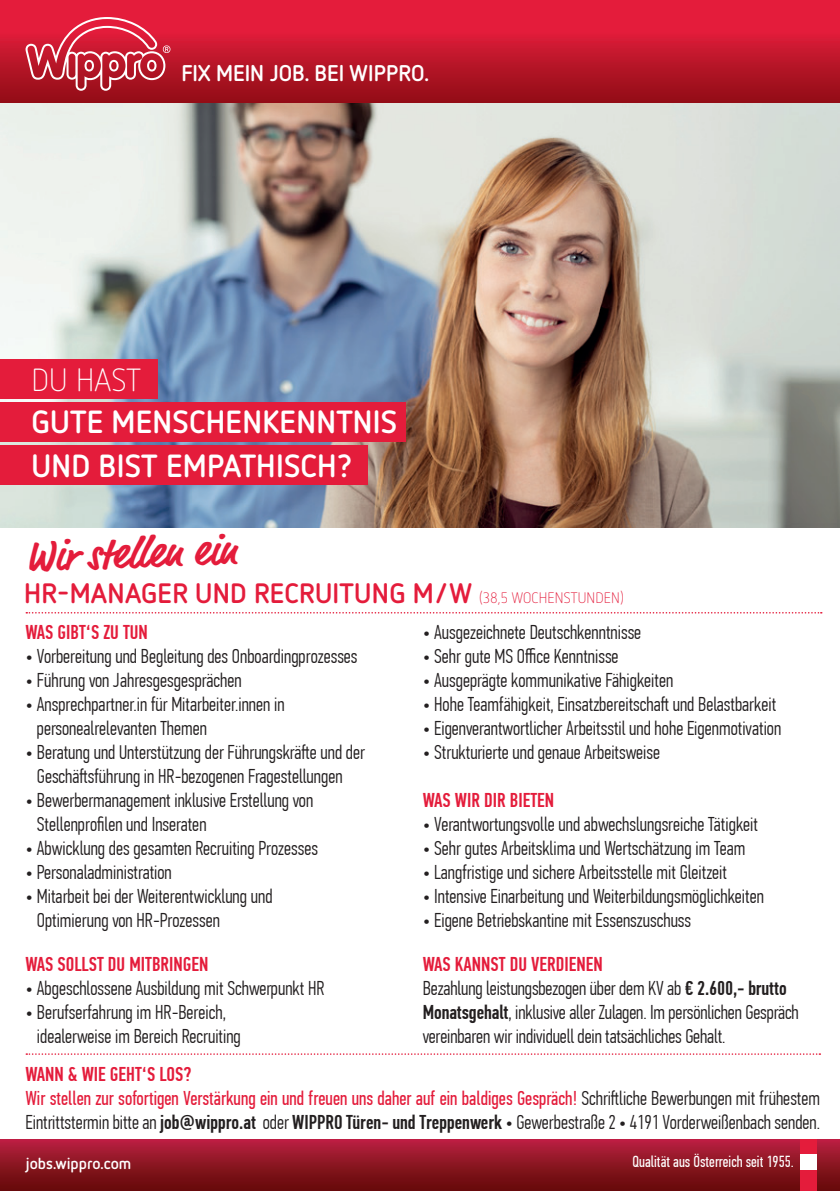
<style>
.page{position:relative;width:840px;height:1191px;background:#fff}
.page>*{position:absolute;margin:0;border:0;box-sizing:border-box;transform-origin:0 0}
.t1{font:700 43.6px "Market Pro";color:#e41c3b}
.t2{font:700 32px/44px "Netto OT";letter-spacing:.01em;color:#fff}
.t3{font:300 32px "Netto OT";letter-spacing:.01em;color:#fff}
.t4{font:700 28px "Netto OT";letter-spacing:.01em;color:#e41c3b}
.t5{font:700 22.6px "Netto OT";color:#fff}
.t6{font:300 20px/24px "PF Din Text Comp Pro";color:#231f20}
.t7{font:500 20px "PF Din Text Comp Pro";color:#e41c3b}
.t8{font:16px "PF Din Text Comp Pro";color:#fff}
.t9{font:700 16px "Netto OT";color:#fff}
.s1{font-weight:300;font-size:15.2px}
.s2{font-weight:500;color:#e41c3b}
.s3{font-weight:500}
.s4{font-weight:400;color:#e41c3b}
</style>
<div class="page">
<img style="left:0;top:102px;width:839px;height:425px">
<div style="left:0;top:1140px;width:839px;height:51px;background:linear-gradient(to bottom,#b7213f,#610a06)"></div>
<div style="left:0;top:0;width:839px;height:102px;background:linear-gradient(to bottom,#f52043,#970f19)"></div>
<svg style="left:26px;top:17px;width:144px;height:74px;background:#ce3d50"></svg>
<svg style="left:26px;top:612px;width:795px;height:1px"></svg>
<svg style="left:26px;top:1053px;width:793px;height:1px"></svg>
<div style="left:799px;top:1140px;width:17px;height:51px;background:#e41c3b"></div>
<div style="left:799px;top:1154px;width:17px;height:16px;background:#fff"></div>
<div style="left:0;top:359px;width:158px;height:40px;background:#e41c3b"></div>
<div style="left:0;top:402px;width:405px;height:40px;background:#e41c3b"></div>
<div style="left:0;top:445px;width:367px;height:40px;background:#e41c3b"></div>
<p class="t5" style="left:181px;top:59px;width:249px">FIX MEIN JOB. BEI WIPPRO.</p>
<h2 class="t3" style="left:31px;top:360px;width:111px">DU HAST</h2>
<h2 class="t2" style="left:31px;top:399px;width:367px">GUTE MENSCHENKENNTNIS<br>UND BIST EMPATHISCH?</h2>
<h1 class="t1" style="left:24px;top:526px;width:214px;rotate:-2deg">Wir stellen ein</h1>
<h3 class="t4" style="left:24px;top:575px;width:601px">HR-MANAGER UND RECRUITUNG M/W <span class="s1">(38,5 WOCHENSTUNDEN)</span></h3>
<p class="t7" style="left:26px;top:620px;width:124px">WAS GIBT‘S ZU TUN</p>
<p class="t6" style="left:26px;top:644px;width:333px">• Vorbereitung und Begleitung des Onboardingprozesses</p>
<p class="t6" style="left:26px;top:668px;width:217px">• Führung von Jahresgesgesprächen</p>
<p class="t6" style="left:37px;top:692px;width:249px;text-indent:-11px">• Ansprechpartner.in für Mitarbeiter.innen in personealrelevanten Themen</p>
<p class="t6" style="left:26px;top:740px;width:341px;text-align:center">• Beratung und Unterstützung der Führungskräfte und der<br>Geschäftsführung in HR-bezogenen Fragestellungen</p>
<p class="t6" style="left:37px;top:788px;width:278px;text-indent:-11px">• Bewerbermanagement inklusive Erstellung von<br>Stellenprofilen und Inseraten</p>
<p class="t6" style="left:26px;top:836px;width:294px">• Abwicklung des gesamten Recruiting Prozesses</p>
<p class="t6" style="left:26px;top:860px;width:148px">• Personaladministration</p>
<p class="t6" style="left:37px;top:884px;width:237px;text-indent:-11px">• Mitarbeit bei der Weiterentwicklung und<br>Optimierung von HR-Prozessen</p>
<p class="t7" style="left:26px;top:952px;width:184px">WAS SOLLST DU MITBRINGEN</p>
<p class="t6" style="left:26px;top:976px;width:300px">• Abgeschlossene Ausbildung mit Schwerpunkt HR</p>
<p class="t6" style="left:37px;top:1000px;width:205px;text-indent:-11px">• Berufserfahrung im HR-Bereich, idealerweise im Bereich Recruiting</p>
<p class="t6" style="left:422px;top:620px;width:220px">• Ausgezeichnete Deutschkenntnisse</p>
<p class="t6" style="left:422px;top:644px;width:197px">• Sehr gute MS Office Kenntnisse</p>
<p class="t6" style="left:422px;top:668px;width:252px">• Ausgeprägte kommunikative Fähigkeiten</p>
<p class="t6" style="left:422px;top:692px;width:354px">• Hohe Teamfähigkeit, Einsatzbereitschaft und Belastbarkeit</p>
<p class="t6" style="left:422px;top:716px;width:360px">• Eigenverantwortlicher Arbeitsstil und hohe Eigenmotivation</p>
<p class="t6" style="left:422px;top:740px;width:238px">• Strukturierte und genaue Arbeitsweise</p>
<p class="t7" style="left:422px;top:788px;width:133px">WAS WIR DIR BIETEN</p>
<p class="t6" style="left:422px;top:812px;width:336px">• Verantwortungsvolle und abwechslungsreiche Tätigkeit</p>
<p class="t6" style="left:422px;top:836px;width:324px">• Sehr gutes Arbeitsklima und Wertschätzung im Team</p>
<p class="t6" style="left:422px;top:860px;width:305px">• Langfristige und sichere Arbeitsstelle mit Gleitzeit</p>
<p class="t6" style="left:422px;top:884px;width:342px">• Intensive Einarbeitung und Weiterbildungsmöglichkeiten</p>
<p class="t6" style="left:422px;top:908px;width:270px">• Eigene Betriebskantine mit Essenszuschuss</p>
<p class="t6" style="left:422px;top:952px;width:377px"><span class="s2">WAS KANNST DU VERDIENEN<br></span>Bezahlung leistungsbezogen über dem KV ab <span class="s3">€ 2.600,- brutto Monatsgehalt</span>, inklusive aller Zulagen. Im persönlichen Gespräch vereinbaren wir individuell dein tatsächliches Gehalt.</p>
<p class="t6" style="left:26px;top:1062px;width:795px"><span class="s2">WANN &amp; WIE GEHT‘S LOS?<br></span><span class="s4">Wir stellen zur sofortigen Verstärkung ein und freuen uns daher auf ein baldiges Gespräch!</span> Schriftliche Bewerbungen mit frühestem<br>Eintrittstermin bitte an <span class="s3">job@wippro.at</span> oder <span class="s3">WIPPRO Türen- und Treppenwerk</span> • Gewerbestraße 2 • 4191 Vorderweißenbach senden.</p>
<p class="t9" style="left:26px;top:1153px;width:107px">jobs.wippro.com</p>
<p class="t8" style="left:632px;top:1152px;width:163px">Qualität aus Österreich seit 1955.</p>
</div>
